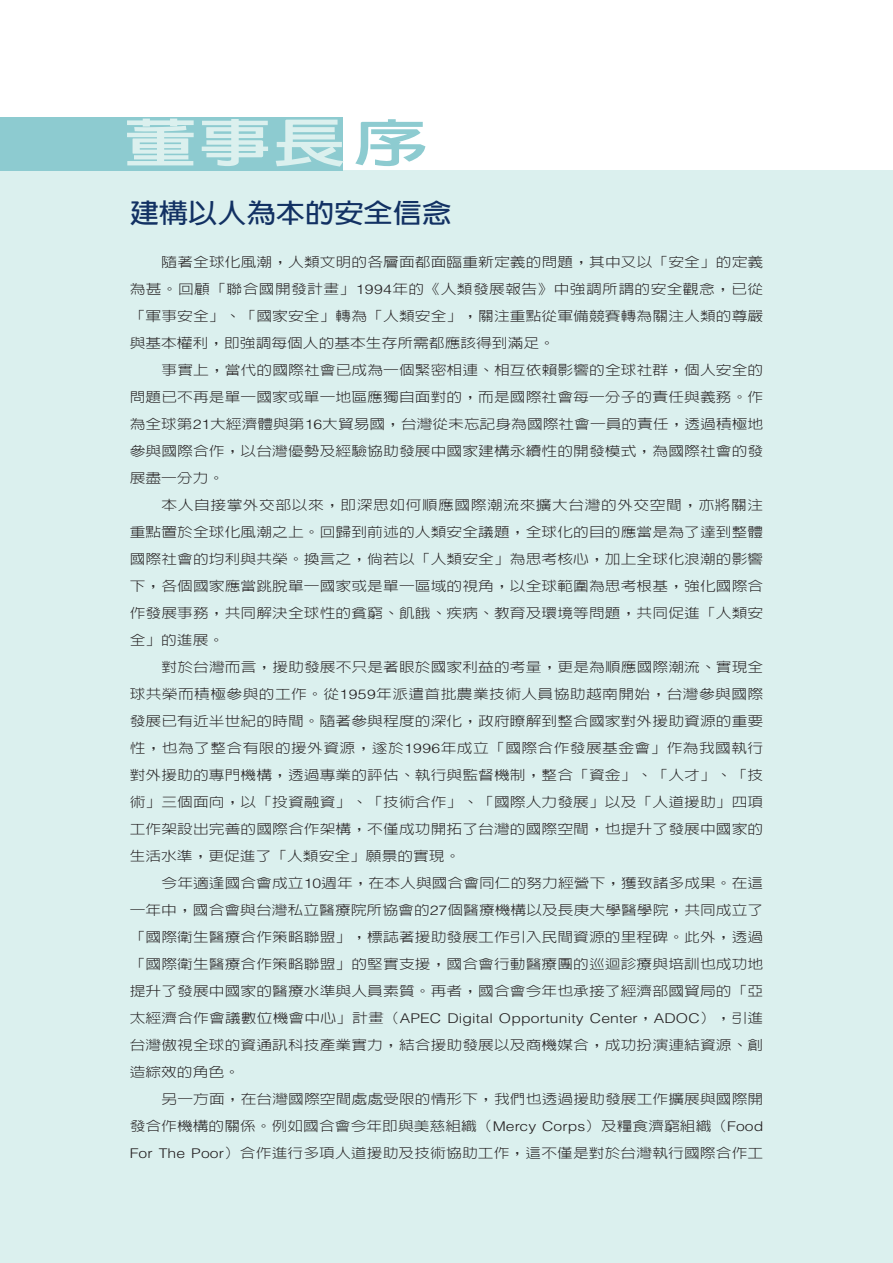
<style>
.page{position:relative;width:893px;height:1263px;background:#fff}
.page>*{position:absolute;margin:0;border:0;box-sizing:border-box;transform-origin:0 0}
.t1{font:52.05px "Lin Gothic Extra";color:#dbf0ee;scale:1.43 1}
.t2{font:700 26.55px "New Gothic";color:#123163;scale:1.1 1}
.t3{font:300 13.35px/27px "Lin Gothic";letter-spacing:.005em;color:#231f20;text-align:justify;scale:1.18 1}
.t4{font:300 13.35px "Helvetica";letter-spacing:.01em;color:#231f20;scale:1.18 1}
.s1{color:#8dcbd0}
.s2{font-family:"Helvetica"}
.s3{font-family:"Lin Gothic"}
</style>
<div class="page">
<div style="left:0;top:170px;width:893px;height:1093px;background:#dbf0ee"></div>
<div style="left:0;top:117px;width:342px;height:53px;background:#8dcbd0"></div>
<h1 class="t1" style="left:123px;top:116px;width:215px">董事長<span class="s1">序</span></h1>
<h2 class="t2" style="left:130px;top:200px;width:294px">建構以人為本的安全信念</h2>
<p class="t3" style="left:130px;top:248px;width:538px;text-indent:32px">隨著全球化風潮，人類文明的各層面都面臨重新定義的問題，其中又以「安全」的定義為甚。回顧「聯合國開發計畫」<span class="s2">1994</span>年的《人類發展報告》中強調所謂的安全觀念，已從「軍事安全」、「國家安全」轉為「人類安全」，關注重點從軍備競賽轉為關注人類的尊嚴與基本權利，即強調每個人的基本生存所需都應該得到滿足。</p>
<p class="t3" style="left:130px;top:356px;width:538px;text-indent:32px">事實上，當代的國際社會已成為一個緊密相連、相互依賴影響的全球社群，個人安全的問題已不再是單一國家或單一地區應獨自面對的，而是國際社會每一分子的責任與義務。作為全球第<span class="s2">21</span>大經濟體與第<span class="s2">16</span>大貿易國，台灣從未忘記身為國際社會一員的責任，透過積極地參與國際合作，以台灣優勢及經驗協助發展中國家建構永續性的開發模式，為國際社會的發展盡一分力。</p>
<p class="t3" style="left:130px;top:491px;width:538px;text-indent:32px">本人自接掌外交部以來，即深思如何順應國際潮流來擴大台灣的外交空間，亦將關注重點置於全球化風潮之上。回歸到前述的人類安全議題，全球化的目的應當是為了達到整體國際社會的均利與共榮。換言之，倘若以「人類安全」為思考核心，加上全球化浪潮的影響下，各個國家應當跳脫單一國家或是單一區域的視角，以全球範圍為思考根基，強化國際合作發展事務，共同解決全球性的貧窮、飢餓、疾病、教育及環境等問題，共同促進「人類安全」的進展。</p>
<p class="t3" style="left:130px;top:653px;width:538px;text-indent:32px">對於台灣而言，援助發展不只是著眼於國家利益的考量，更是為順應國際潮流、實現全球共榮而積極參與的工作。從<span class="s2">1959</span>年派遣首批農業技術人員協助越南開始，台灣參與國際發展已有近半世紀的時間。隨著參與程度的深化，政府瞭解到整合國家對外援助資源的重要性，也為了整合有限的援外資源，遂於<span class="s2">1996</span>年成立「國際合作發展基金會」作為我國執行對外援助的專門機構，透過專業的評估、執行與監督機制，整合「資金」、「人才」、「技術」三個面向，以「投資融資」、「技術合作」、「國際人力發展」以及「人道援助」四項工作架設出完善的國際合作架構，不僅成功開拓了台灣的國際空間，也提升了發展中國家的生活水準，更促進了「人類安全」願景的實現。</p>
<p class="t3" style="left:130px;top:869px;width:538px;text-indent:32px">今年適逢國合會成立<span class="s2">10</span>週年，在本人與國合會同仁的努力經營下，獲致諸多成果。在這一年中，國合會與台灣私立醫療院所協會的<span class="s2">27</span>個醫療機構以及長庚大學醫學院，共同成立了「國際衛生醫療合作策略聯盟」，標誌著援助發展工作引入民間資源的里程碑。此外，透過「國際衛生醫療合作策略聯盟」的堅實支援，國合會行動醫療團的巡迴診療與培訓也成功地提升了發展中國家的醫療水準與人員素質。再者，國合會今年也承接了經濟部國貿局的「亞</p>
<p class="t4" style="left:130px;top:1010px;width:538px"><span class="s3">太經濟合作會議數位機會中心」計畫（</span>APEC Digital Opportunity Center<span class="s3">，</span>ADOC<span class="s3">），引進</span></p>
<p class="t3" style="left:130px;top:1031px;width:538px">台灣傲視全球的資通訊科技產業實力，結合援助發展以及商機媒合，成功扮演連結資源、創造綜效的角色。</p>
<p class="t3" style="left:130px;top:1085px;width:538px;text-indent:32px">另一方面，在台灣國際空間處處受限的情形下，我們也透過援助發展工作擴展與國際開發合作機構的關係。例如國合會今年即與美慈組織（<span class="s2">Mercy Corps</span>）及糧食濟窮組織（<span class="s2">Food For The Poor</span>）合作進行多項人道援助及技術協助工作，這不僅是對於台灣執行國際合作工</p>
</div>
